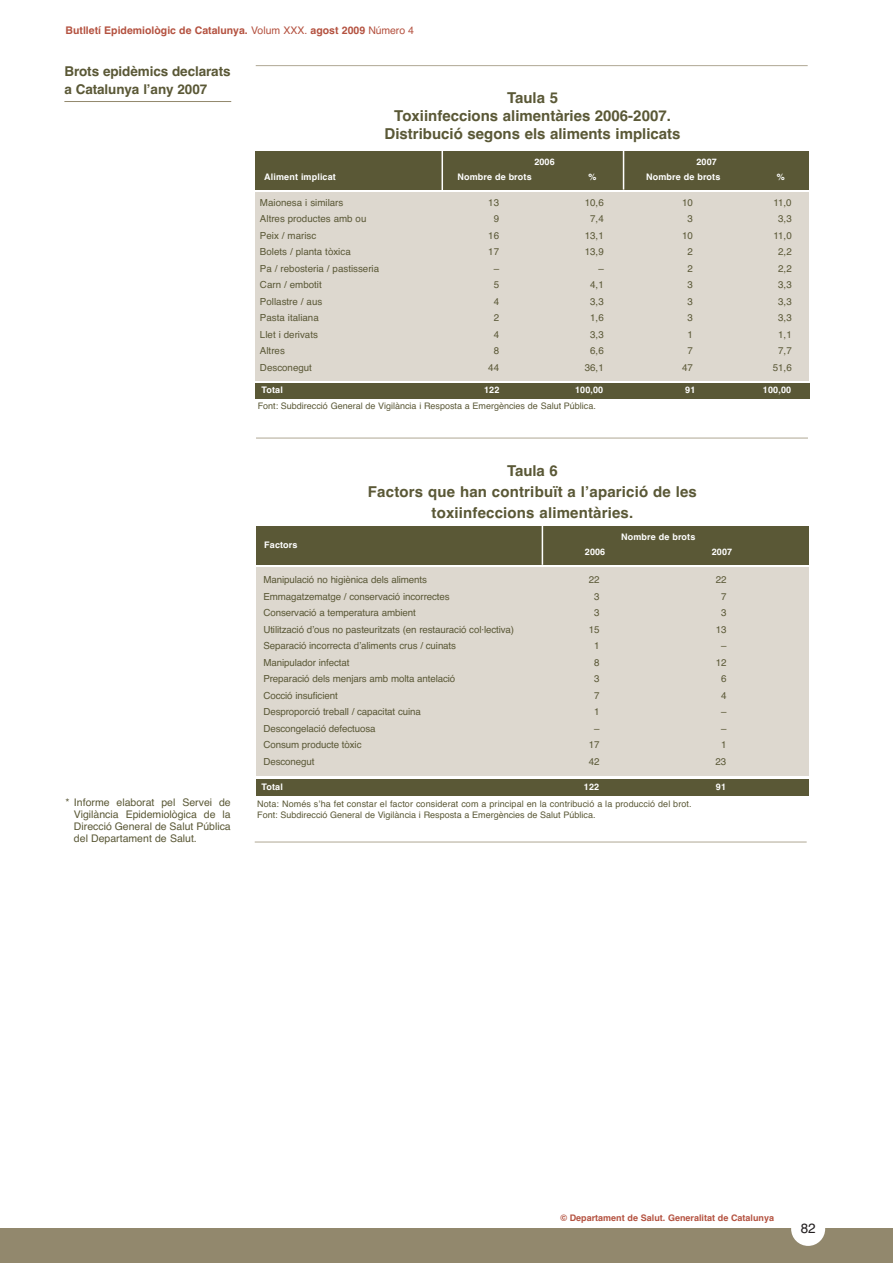
<style>
.page{position:relative;width:893px;height:1263px;background:#fff}
.page>*{position:absolute;margin:0;border:0;box-sizing:border-box;transform-origin:0 0}
.t1{font:700 15px/18px "Helvetica";color:#5a5836;text-align:center}
.t2{font:700 13.5px/18px "Helvetica";letter-spacing:-.01em;color:#5a5836}
.t3{font:13.5px "Helvetica";color:#231f20}
.t4{font:10.5px/12px "Helvetica";color:#5a5836;text-align:justify}
.t5{font:700 10.5px "Helvetica";color:#b45240}
.t6{font:9.75px "Helvetica";letter-spacing:-.01em;color:#5a5836}
.t7{font:9px/10.8px "Helvetica";color:#5a5836}
.t8{font:700 9px "Helvetica";letter-spacing:.015em;color:#fff}
.t9{font:700 9px "Helvetica";color:#b45240}
.s1{font-weight:400}
</style>
<div class="page">
<div style="left:0;top:1229px;width:892px;height:34px;background:#92886d"></div>
<div style="left:791px;top:1212px;width:34px;height:34px;background:#fff;border-radius:50%"></div>
<hr style="left:256px;top:438px;width:552px;height:1px;background:#afa794">
<hr style="left:255px;top:842px;width:551px;height:1px;background:#afa794">
<div style="left:256px;top:193px;width:553px;height:188px;background:#ddd8cf"></div>
<div style="left:256px;top:383px;width:554px;height:16px;background:#5a5836"></div>
<hr style="left:256px;top:65px;width:551px;height:1px;background:#afa794">
<div style="left:256px;top:151px;width:552px;height:39px;background:#5a5836"></div>
<hr style="left:441px;top:150px;width:2px;height:40px;background:#fff">
<hr style="left:622px;top:150px;width:2px;height:40px;background:#fff">
<hr style="left:64px;top:101px;width:167px;height:1px;background:#92886d">
<div style="left:256px;top:567px;width:552px;height:209px;background:#ddd8cf"></div>
<div style="left:256px;top:526px;width:552px;height:38px;background:#5a5836"></div>
<hr style="left:541px;top:525px;width:2px;height:40px;background:#fff">
<div style="left:256px;top:779px;width:552px;height:17px;background:#5a5836"></div>
<p class="t5" style="left:65px;top:27px;width:350px">Butlletí Epidemiològic de Catalunya. <span class="s1">Volum XXX.</span> agost 2009 <span class="s1">Número 4</span></p>
<h2 class="t2" style="left:64px;top:63px;width:168px">Brots epidèmics declarats a Catalunya l’any 2007</h2>
<p class="t4" style="left:74px;top:798px;width:158px;text-indent:-9px">* Informe elaborat pel Servei de Vigilància Epidemiològica de la Direcció General de Salut Pública del Departament de Salut.</p>
<h1 class="t1" style="left:384px;top:91px;width:297px">Taula 5<br>Toxiinfeccions alimentàries 2006-2007.<br>Distribució segons els aliments implicats</h1>
<p class="t8" style="left:534px;top:159px;width:22px">2006</p>
<p class="t8" style="left:696px;top:159px;width:22px">2007</p>
<p class="t8" style="left:264px;top:174px;width:73px">Aliment implicat</p>
<p class="t8" style="left:457px;top:174px;width:76px">Nombre de brots</p>
<p class="t8" style="left:588px;top:174px;width:10px">%</p>
<p class="t8" style="left:646px;top:174px;width:76px">Nombre de brots</p>
<p class="t8" style="left:776px;top:174px;width:10px">%</p>
<p class="t6" style="left:260px;top:199px;width:85px">Maionesa i similars</p>
<p class="t6" style="left:488px;top:199px;width:12px">13</p>
<p class="t6" style="left:584px;top:199px;width:20px">10,6</p>
<p class="t6" style="left:682px;top:199px;width:12px">10</p>
<p class="t6" style="left:773px;top:199px;width:20px">11,0</p>
<p class="t6" style="left:260px;top:215px;width:108px">Altres productes amb ou</p>
<p class="t6" style="left:493px;top:215px;width:7px">9</p>
<p class="t6" style="left:590px;top:215px;width:15px">7,4</p>
<p class="t6" style="left:687px;top:215px;width:7px">3</p>
<p class="t6" style="left:778px;top:215px;width:15px">3,3</p>
<p class="t6" style="left:260px;top:232px;width:58px">Peix / marisc</p>
<p class="t6" style="left:488px;top:232px;width:12px">16</p>
<p class="t6" style="left:584px;top:232px;width:20px">13,1</p>
<p class="t6" style="left:682px;top:232px;width:12px">10</p>
<p class="t6" style="left:773px;top:232px;width:20px">11,0</p>
<p class="t6" style="left:260px;top:248px;width:92px">Bolets / planta tòxica</p>
<p class="t6" style="left:488px;top:248px;width:12px">17</p>
<p class="t6" style="left:584px;top:248px;width:20px">13,9</p>
<p class="t6" style="left:687px;top:248px;width:7px">2</p>
<p class="t6" style="left:778px;top:248px;width:15px">2,2</p>
<p class="t6" style="left:260px;top:265px;width:121px">Pa / rebosteria / pastisseria</p>
<p class="t6" style="left:493px;top:265px;width:7px">–</p>
<p class="t6" style="left:598px;top:265px;width:7px">–</p>
<p class="t6" style="left:687px;top:265px;width:7px">2</p>
<p class="t6" style="left:778px;top:265px;width:15px">2,2</p>
<p class="t6" style="left:260px;top:281px;width:63px">Carn / embotit</p>
<p class="t6" style="left:493px;top:281px;width:7px">5</p>
<p class="t6" style="left:590px;top:281px;width:15px">4,1</p>
<p class="t6" style="left:687px;top:281px;width:7px">3</p>
<p class="t6" style="left:778px;top:281px;width:15px">3,3</p>
<p class="t6" style="left:260px;top:298px;width:64px">Pollastre / aus</p>
<p class="t6" style="left:493px;top:298px;width:7px">4</p>
<p class="t6" style="left:590px;top:298px;width:15px">3,3</p>
<p class="t6" style="left:687px;top:298px;width:7px">3</p>
<p class="t6" style="left:778px;top:298px;width:15px">3,3</p>
<p class="t6" style="left:260px;top:314px;width:60px">Pasta italiana</p>
<p class="t6" style="left:493px;top:314px;width:7px">2</p>
<p class="t6" style="left:590px;top:314px;width:15px">1,6</p>
<p class="t6" style="left:687px;top:314px;width:7px">3</p>
<p class="t6" style="left:778px;top:314px;width:15px">3,3</p>
<p class="t6" style="left:260px;top:331px;width:59px">Llet i derivats</p>
<p class="t6" style="left:493px;top:331px;width:7px">4</p>
<p class="t6" style="left:590px;top:331px;width:15px">3,3</p>
<p class="t6" style="left:687px;top:331px;width:7px">1</p>
<p class="t6" style="left:778px;top:331px;width:15px">1,1</p>
<p class="t6" style="left:260px;top:347px;width:26px">Altres</p>
<p class="t6" style="left:493px;top:347px;width:7px">8</p>
<p class="t6" style="left:590px;top:347px;width:15px">6,6</p>
<p class="t6" style="left:687px;top:347px;width:7px">7</p>
<p class="t6" style="left:778px;top:347px;width:15px">7,7</p>
<p class="t6" style="left:260px;top:364px;width:53px">Desconegut</p>
<p class="t6" style="left:488px;top:364px;width:12px">44</p>
<p class="t6" style="left:584px;top:364px;width:20px">36,1</p>
<p class="t6" style="left:682px;top:364px;width:12px">47</p>
<p class="t6" style="left:772px;top:364px;width:20px">51,6</p>
<p class="t8" style="left:261px;top:387px;width:23px">Total</p>
<p class="t8" style="left:484px;top:387px;width:17px">122</p>
<p class="t8" style="left:575px;top:387px;width:30px">100,00</p>
<p class="t8" style="left:685px;top:387px;width:12px">91</p>
<p class="t8" style="left:763px;top:387px;width:30px">100,00</p>
<p class="t7" style="left:258px;top:401px;width:340px">Font: Subdirecció General de Vigilància i Resposta a Emergències de Salut Pública.</p>
<p class="t8" style="left:264px;top:541px;width:35px">Factors</p>
<h1 class="t1" style="left:368px;top:461px;width:330px;line-height:21px">Taula 6<br>Factors que han contribuït a l’aparició de les toxiinfeccions alimentàries.</h1>
<p class="t8" style="left:621px;top:534px;width:76px">Nombre de brots</p>
<p class="t8" style="left:585px;top:549px;width:22px">2006</p>
<p class="t8" style="left:711px;top:549px;width:22px">2007</p>
<p class="t6" style="left:263px;top:576px;width:165px">Manipulació no higiènica dels aliments</p>
<p class="t6" style="left:588px;top:576px;width:12px">22</p>
<p class="t6" style="left:715px;top:576px;width:12px">22</p>
<p class="t6" style="left:263px;top:593px;width:188px">Emmagatzematge / conservació incorrectes</p>
<p class="t6" style="left:594px;top:593px;width:7px">3</p>
<p class="t6" style="left:721px;top:593px;width:7px">7</p>
<p class="t6" style="left:263px;top:609px;width:154px">Conservació a temperatura ambient</p>
<p class="t6" style="left:594px;top:609px;width:7px">3</p>
<p class="t6" style="left:721px;top:609px;width:7px">3</p>
<p class="t6" style="left:263px;top:626px;width:252px">Utilització d’ous no pasteuritzats (en restauració col·lectiva)</p>
<p class="t6" style="left:588px;top:626px;width:12px">15</p>
<p class="t6" style="left:715px;top:626px;width:12px">13</p>
<p class="t6" style="left:263px;top:642px;width:194px">Separació incorrecta d’aliments crus / cuinats</p>
<p class="t6" style="left:594px;top:642px;width:7px">1</p>
<p class="t6" style="left:721px;top:642px;width:7px">–</p>
<p class="t6" style="left:263px;top:659px;width:87px">Manipulador infectat</p>
<p class="t6" style="left:594px;top:659px;width:7px">8</p>
<p class="t6" style="left:715px;top:659px;width:12px">12</p>
<p class="t6" style="left:263px;top:675px;width:193px">Preparació dels menjars amb molta antelació</p>
<p class="t6" style="left:594px;top:675px;width:7px">3</p>
<p class="t6" style="left:721px;top:675px;width:7px">6</p>
<p class="t6" style="left:263px;top:692px;width:76px">Cocció insuficient</p>
<p class="t6" style="left:594px;top:692px;width:7px">7</p>
<p class="t6" style="left:721px;top:692px;width:7px">4</p>
<p class="t6" style="left:263px;top:708px;width:159px">Desproporció treball / capacitat cuina</p>
<p class="t6" style="left:594px;top:708px;width:7px">1</p>
<p class="t6" style="left:721px;top:708px;width:7px">–</p>
<p class="t6" style="left:263px;top:725px;width:114px">Descongelació defectuosa</p>
<p class="t6" style="left:594px;top:725px;width:7px">–</p>
<p class="t6" style="left:721px;top:725px;width:7px">–</p>
<p class="t6" style="left:263px;top:741px;width:100px">Consum producte tòxic</p>
<p class="t6" style="left:588px;top:741px;width:12px">17</p>
<p class="t6" style="left:721px;top:741px;width:7px">1</p>
<p class="t6" style="left:263px;top:758px;width:53px">Desconegut</p>
<p class="t6" style="left:588px;top:758px;width:12px">42</p>
<p class="t6" style="left:715px;top:758px;width:12px">23</p>
<p class="t8" style="left:261px;top:784px;width:23px">Total</p>
<p class="t8" style="left:584px;top:784px;width:17px">122</p>
<p class="t8" style="left:716px;top:784px;width:12px">91</p>
<p class="t7" style="left:257px;top:799px;width:436px">Nota: Només s’ha fet constar el factor considerat com a principal en la contribució a la producció del brot.<br>Font: Subdirecció General de Vigilància i Resposta a Emergències de Salut Pública.</p>
<p class="t9" style="left:560px;top:1215px;width:215px">© Departament de Salut. Generalitat de Catalunya</p>
<h2 class="t3" style="left:800px;top:1223px;width:17px">82</h2>
</div>
